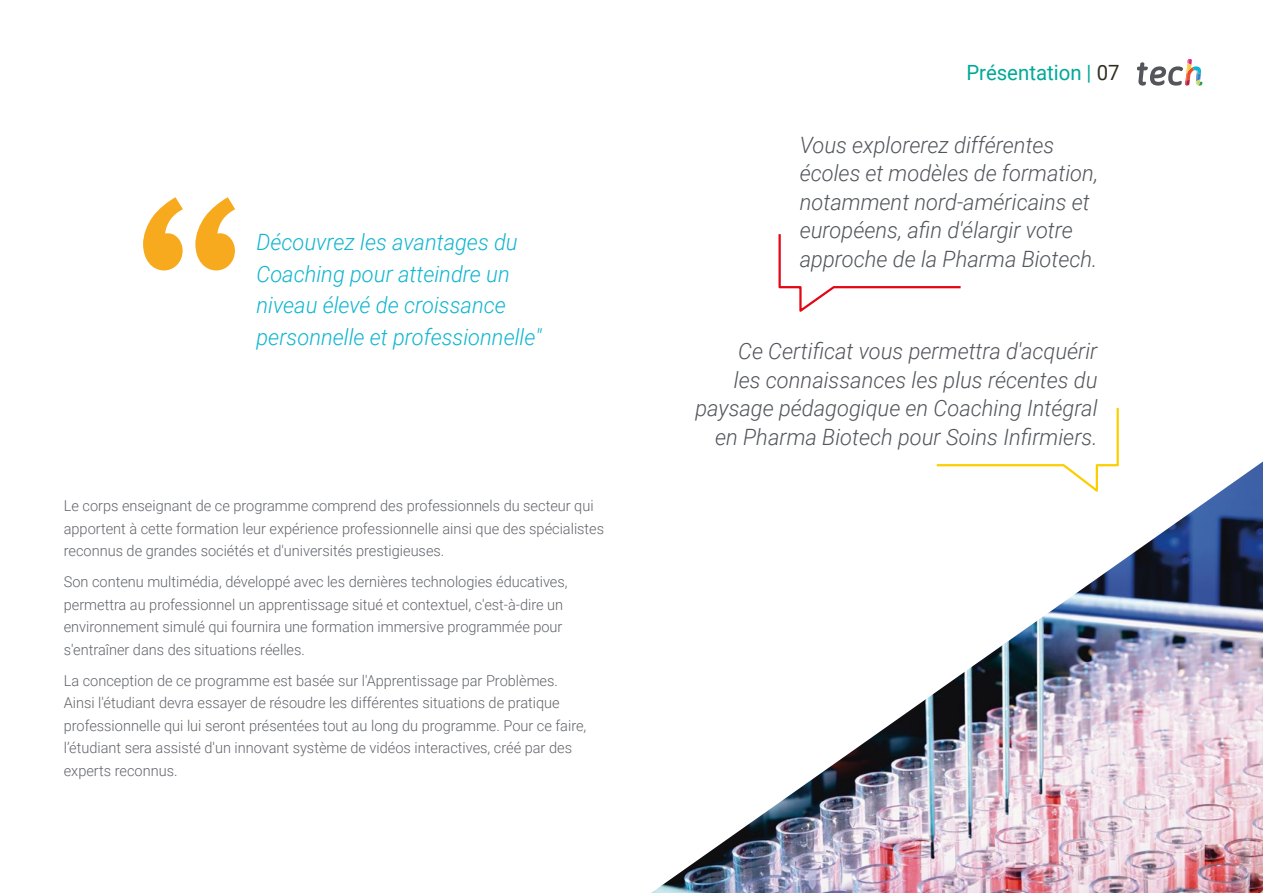
<style>
.page{position:relative;width:1263px;height:893px;background:#fff}
.page>*{position:absolute;margin:0;border:0;box-sizing:border-box;transform-origin:0 0}
.t1{font:italic 300 22.5px/28.5px "Roboto";color:#52555b;text-align:right}
.t2{font:italic 300 22.5px/31.5px "Roboto";color:#0fb6cf}
.t3{font:21px "Roboto";color:#00a996}
.t4{font:300 15px/22.5px "Roboto";color:#61646a}
.s1{color:#312e20}
</style>
<div class="page">
<img style="left:651px;top:461px;width:612px;height:432px">
<svg style="left:143px;top:197px;width:92px;height:73px"></svg>
<svg style="left:934px;top:407px;width:186px;height:88px"></svg>
<svg style="left:778px;top:234px;width:183px;height:78px"></svg>
<svg style="left:1137px;top:59px;width:65px;height:27px"></svg>
<h1 class="t2" style="left:256px;top:225px;width:287px">Découvrez les avantages du<br>Coaching pour atteindre un niveau élevé de croissance personnelle et professionnelle"</h1>
<p class="t4" style="left:64px;top:494px;width:542px">Le corps enseignant de ce programme comprend des professionnels du secteur qui apportent à cette formation leur expérience professionnelle ainsi que des spécialistes reconnus de grandes sociétés et d'universités prestigieuses.</p>
<p class="t4" style="left:64px;top:570px;width:505px">Son contenu multimédia, développé avec les dernières technologies éducatives, permettra au professionnel un apprentissage situé et contextuel, c'est-à-dire un environnement simulé qui fournira une formation immersive programmée pour s'entraîner dans des situations réelles.</p>
<p class="t4" style="left:64px;top:669px;width:524px">La conception de ce programme est basée sur l'Apprentissage par Problèmes.<br>Ainsi l'étudiant devra essayer de résoudre les différentes situations de pratique professionnelle qui lui seront présentées tout au long du programme. Pour ce faire, l’étudiant sera assisté d'un innovant système de vidéos interactives, créé par des experts reconnus.</p>
<h2 class="t3" style="left:966px;top:57px;width:155px">Présentation | <span class="s1">07</span></h2>
<h1 class="t1" style="left:800px;top:130px;width:300px;text-align:left">Vous explorerez différentes écoles et modèles de formation, notamment nord-américains et européens, afin d'élargir votre approche de la Pharma Biotech.</h1>
<h1 class="t1" style="left:695px;top:336px;width:404px">Ce Certificat vous permettra d'acquérir<br>les connaissances les plus récentes du paysage pédagogique en Coaching Intégral en Pharma Biotech pour Soins Infirmiers.</h1>
</div>
